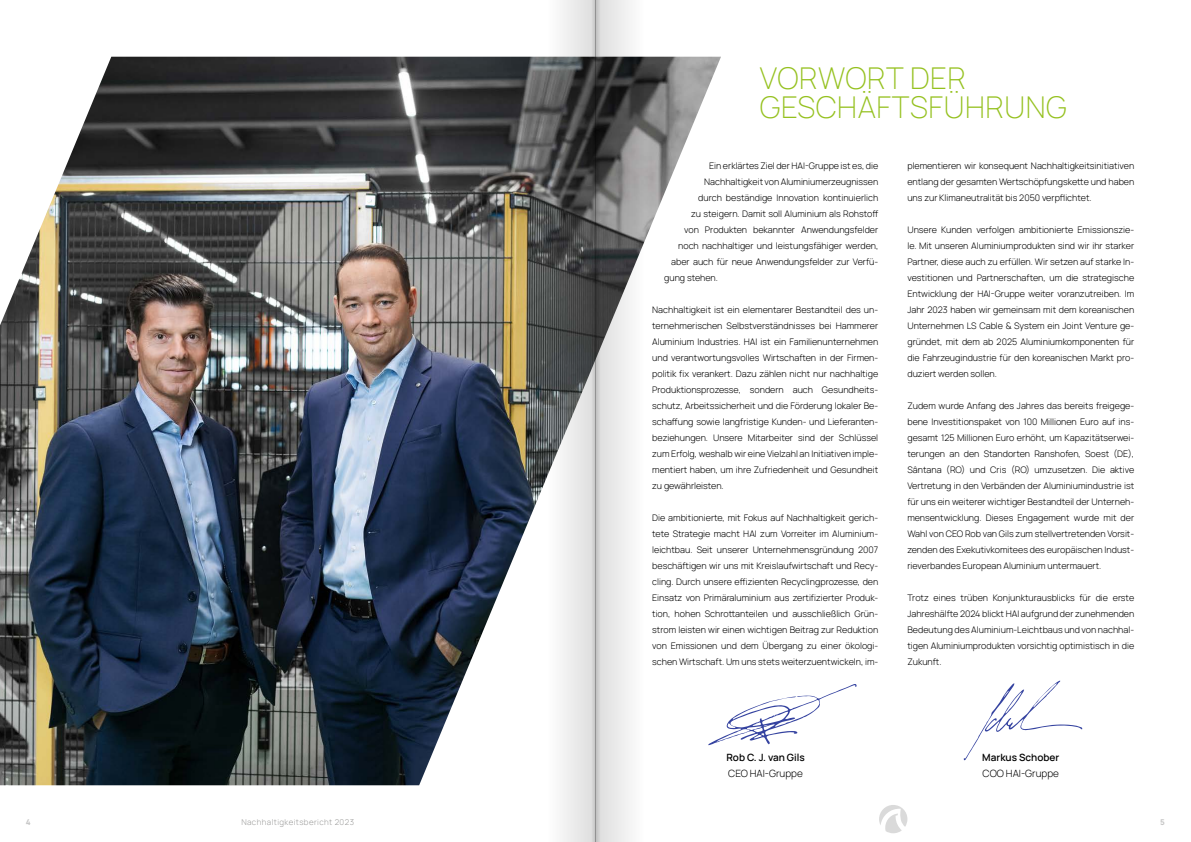
<style>
.page{position:relative;width:1191px;height:842px;background:#fff}
.page>*{position:absolute;margin:0;border:0;box-sizing:border-box;transform-origin:0 0}
.t1{font:200 30px/29px "Manrope";letter-spacing:.02em;color:#95c11f}
.t2{font:600 10px "Manrope";color:#000}
.t3{font:300 10px "Manrope";color:#000}
.t4{font:300 9px/16px "Manrope";color:#000;text-align:justify}
.t5{font:300 8px "Manrope";letter-spacing:.05em;color:#9d9d9c}
.t6{font:800 8px "Manrope";color:#c6c6c6}
</style>
<div class="page">
<svg style="left:721px;top:684px;width:136px;height:61px"></svg>
<svg style="left:963px;top:680px;width:119px;height:81px"></svg>
<img style="left:0;top:57px;width:721px;height:728px">
<svg style="left:879px;top:805px;width:28px;height:28px"></svg>
<svg style="left:595px;top:0;width:50px;height:842px"></svg>
<svg style="left:546px;top:0;width:49px;height:842px"></svg>
<h1 class="t1" style="left:760px;top:62px;width:308px">VORWORT DER<br>GESCHÄFTSFÜHRUNG</h1>
<p class="t4" style="left:709px;top:157px;width:170px">Ein erklärtes Ziel der HAI-Gruppe ist es, die</p>
<p class="t4" style="left:704px;top:173px;width:175px">Nachhaltigkeit von Aluminiumerzeugnissen</p>
<p class="t4" style="left:698px;top:189px;width:181px">durch beständige Innovation kontinuierlich</p>
<p class="t4" style="left:691px;top:205px;width:188px">zu steigern. Damit soll Aluminium als Rohstoff</p>
<p class="t4" style="left:684px;top:221px;width:195px">von Produkten bekannter Anwendungsfelder</p>
<p class="t4" style="left:678px;top:237px;width:201px">noch nachhaltiger und leistungsfähiger werden,</p>
<p class="t4" style="left:671px;top:253px;width:208px">aber auch für neue Anwendungsfelder zur Verfü-</p>
<p class="t4" style="left:664px;top:269px;width:55px">gung stehen.</p>
<p class="t4" style="left:652px;top:301px;width:227px">Nachhaltigkeit ist ein elementarer Bestandteil des un&shy;ternehmerischen Selbstverständnisses bei Hammerer Aluminium Industries. HAI ist ein Familienunternehmen und verantwortungsvolles Wirtschaften in der Firmen&shy;politik fix verankert. Dazu zählen nicht nur nachhaltige Produktionsprozesse, sondern auch Gesundheits&shy;schutz, Arbeitssicherheit und die Förderung lokaler Be&shy;schaffung sowie langfristige Kunden- und Lieferanten&shy;beziehungen. Unsere Mitarbeiter sind der Schlüssel zum Erfolg, weshalb wir eine Vielzahl an Initiativen imple&shy;mentiert haben, um ihre Zufriedenheit und Gesundheit zu gewährleisten.</p>
<p class="t4" style="left:652px;top:509px;width:227px">Die ambitionierte, mit Fokus auf Nachhaltigkeit gerich&shy;tete Strategie macht HAI zum Vorreiter im Aluminium&shy;leichtbau. Seit unserer Unternehmensgründung 2007 beschäftigen wir uns mit Kreislaufwirtschaft und Recy&shy;cling. Durch unsere effizienten Recyclingprozesse, den Einsatz von Primäraluminium aus zertifizierter Produk&shy;tion, hohen Schrottanteilen und ausschließlich Grün&shy;strom leisten wir einen wichtigen Beitrag zur Reduktion von Emissionen und dem Übergang zu einer ökologi&shy;schen Wirtschaft. Um uns stets weiterzuentwickeln, im-</p>
<p class="t4" style="left:907px;top:157px;width:228px">plementieren wir konsequent Nachhaltigkeitsinitiativen entlang der gesamten Wertschöpfungskette und haben uns zur Klimaneutralität bis 2050 verpflichtet.</p>
<p class="t4" style="left:907px;top:221px;width:228px">Unsere Kunden verfolgen ambitionierte Emissionszie&shy;le. Mit unseren Aluminiumprodukten sind wir ihr starker Partner, diese auch zu erfüllen. Wir setzen auf starke In&shy;vestitionen und Partnerschaften, um die strategische Entwicklung der HAI-Gruppe weiter voranzutreiben. Im Jahr 2023 haben wir gemeinsam mit dem koreanischen Unternehmen LS Cable &amp; System ein Joint Venture ge&shy;gründet, mit dem ab 2025 Aluminiumkomponenten für die Fahrzeugindustrie für den koreanischen Markt pro&shy;duziert werden sollen.</p>
<p class="t4" style="left:907px;top:397px;width:228px">Zudem wurde Anfang des Jahres das bereits freigege&shy;bene Investitionspaket von 100 Millionen Euro auf ins&shy;gesamt 125 Millionen Euro erhöht, um Kapazitätserwei&shy;terungen an den Standorten Ranshofen, Soest (DE), Sântana (RO) und Cris (RO) umzusetzen. Die aktive Vertretung in den Verbänden der Aluminiumindustrie ist für uns ein weiterer wichtiger Bestandteil der Unterneh&shy;mensentwicklung. Dieses Engagement wurde mit der Wahl von CEO Rob van Gils zum stellvertretenden Vorsit&shy;zenden des Exekutivkomitees des europäischen Indust&shy;rieverbandes European Aluminium untermauert.</p>
<p class="t4" style="left:907px;top:589px;width:228px">Trotz eines trüben Konjunkturausblicks für die erste Jahreshälfte 2024 blickt HAI aufgrund der zunehmenden Bedeutung des Aluminium-Leichtbaus und von nachhal&shy;tigen Aluminiumprodukten vorsichtig optimistisch in die Zukunft.</p>
<p class="t2" style="left:726px;top:750px;width:80px">Rob C. J. van Gils</p>
<p class="t3" style="left:728px;top:766px;width:76px">CEO HAI-Gruppe</p>
<p class="t2" style="left:982px;top:750px;width:79px">Markus Schober</p>
<p class="t3" style="left:982px;top:766px;width:78px">COO HAI-Gruppe</p>
<p class="t6" style="left:26px;top:816px;width:6px">4</p>
<p class="t5" style="left:241px;top:816px;width:114px">Nachhaltigkeitsbericht 2023</p>
<p class="t6" style="left:1160px;top:816px;width:6px">5</p>
</div>
